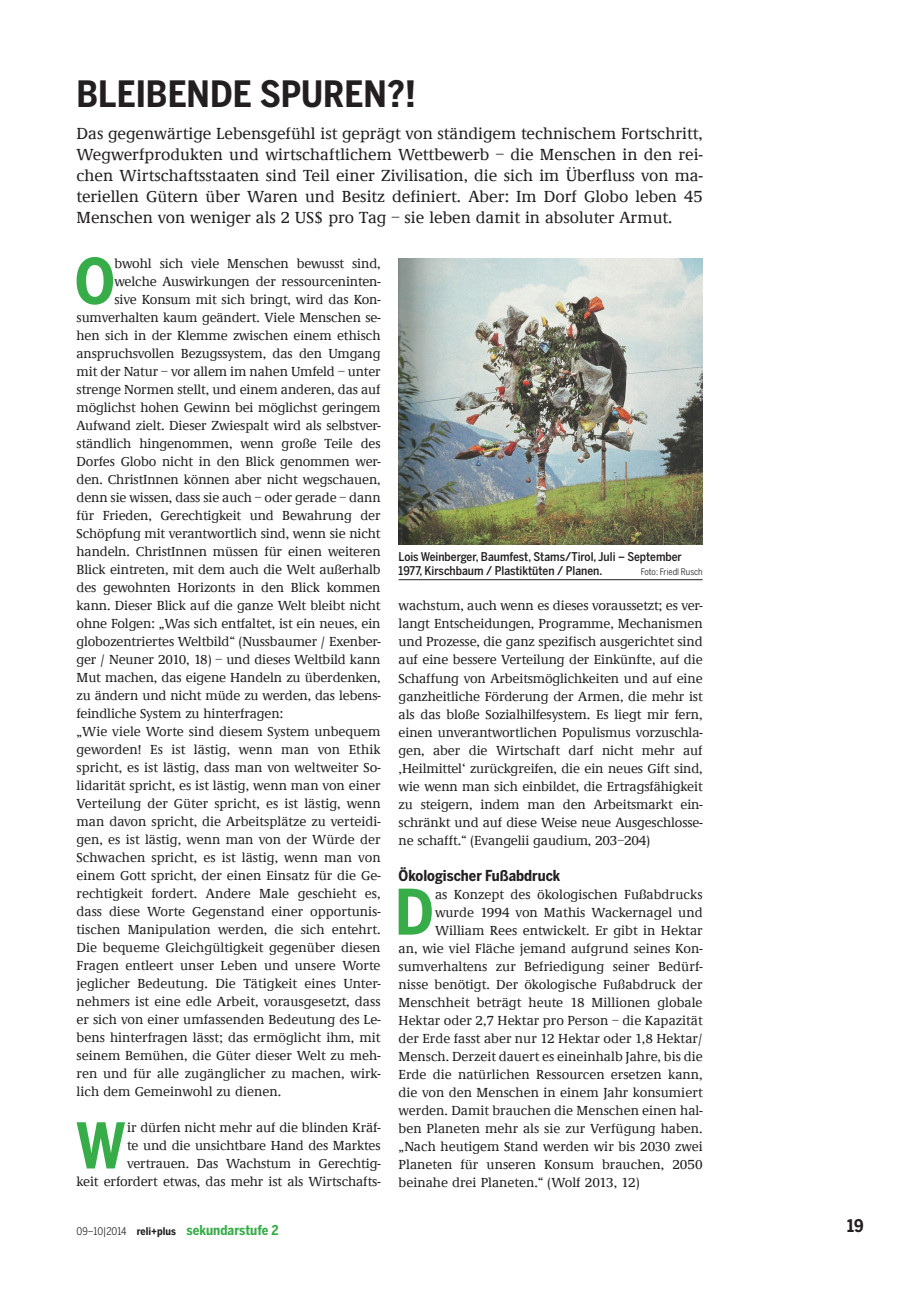
<style>
.page{position:relative;width:919px;height:1289px;background:#fff}
.page>*{position:absolute;margin:0;border:0;box-sizing:border-box;transform-origin:0 0}
.t1{font:700 62.1px "Benton Sans Cond";color:#37ad49}
.t2{font:700 36px "Benton Sans Cond";color:#231f20}
.t3{font:700 17.25px "Benton Sans Cond";color:#231f20}
.t4{font:500 16.5px/21px "Demos LT";color:#231f20;text-align:justify}
.t5{font:700 15px "Benton Sans Cond";color:#231f20}
.t6{font:500 13.5px/18px "Demos LT";color:#231f20;text-align:right}
.t7{font:700 13.5px "Benton Sans Cond";color:#37ad49}
.t8{font:500 12px/14.4px "Benton Sans Cond";color:#231f20}
.t9{font:9px "Benton Sans Cond";color:#231f20}
.s1{font-weight:400;font-size:10.5px;color:#231f20}
.s2{font-size:10.5px;color:#231f20}
</style>
<div class="page">
<img style="left:398px;top:258px;width:304px;height:286px">
<hr style="left:398px;top:579px;width:304px;height:1px;background:#231f20">
<h2 class="t2" style="left:77px;top:73px;width:341px">BLEIBENDE SPUREN?!</h2>
<p class="t4" style="left:77px;top:124px;width:627px">Das gegenwärtige Lebensgefühl ist geprägt von ständigem technischem Fortschritt, Wegwerfprodukten und wirtschaftlichem Wettbewerb – die Menschen in den rei&shy;chen Wirtschaftsstaaten sind Teil einer Zivilisation, die sich im Überfluss von ma&shy;teriellen Gütern über Waren und Besitz definiert. Aber: Im Dorf Globo leben 45<br>Menschen von weniger als 2 US$ pro Tag – sie leben damit in absoluter Armut.</p>
<h1 class="t1" style="left:75px;top:245px;width:42px">O</h1>
<p class="t6" style="left:114px;top:255px;width:267px">bwohl sich viele Menschen bewusst sind,</p>
<p class="t6" style="left:114px;top:273px;width:267px">welche Auswirkungen der ressourceninten-</p>
<p class="t6" style="left:114px;top:291px;width:267px">sive Konsum mit sich bringt, wird das Kon-</p>
<p class="t6" style="left:77px;top:309px;width:305px">sumverhalten kaum geändert. Viele Menschen se-</p>
<p class="t6" style="left:77px;top:327px;width:305px">hen sich in der Klemme zwischen einem ethisch</p>
<p class="t6" style="left:77px;top:345px;width:305px">anspruchsvollen Bezugssystem, das den Umgang</p>
<p class="t6" style="left:77px;top:363px;width:305px">mit der Natur – vor allem im nahen Umfeld – unter</p>
<p class="t6" style="left:77px;top:381px;width:305px">strenge Normen stellt, und einem anderen, das auf</p>
<p class="t6" style="left:77px;top:399px;width:305px">möglichst hohen Gewinn bei möglichst geringem</p>
<p class="t6" style="left:77px;top:417px;width:305px">Aufwand zielt. Dieser Zwiespalt wird als selbstver-</p>
<p class="t6" style="left:77px;top:435px;width:305px">ständlich hingenommen, wenn große Teile des</p>
<p class="t6" style="left:77px;top:453px;width:305px">Dorfes Globo nicht in den Blick genommen wer-</p>
<p class="t6" style="left:77px;top:471px;width:305px">den. ChristInnen können aber nicht wegschauen,</p>
<p class="t6" style="left:77px;top:489px;width:305px">denn sie wissen, dass sie auch – oder gerade – dann</p>
<p class="t6" style="left:77px;top:507px;width:305px">für Frieden, Gerechtigkeit und Bewahrung der</p>
<p class="t6" style="left:77px;top:525px;width:305px">Schöpfung mit verantwortlich sind, wenn sie nicht</p>
<p class="t6" style="left:77px;top:543px;width:305px">handeln. ChristInnen müssen für einen weiteren</p>
<p class="t6" style="left:77px;top:561px;width:305px">Blick eintreten, mit dem auch die Welt außerhalb</p>
<p class="t6" style="left:77px;top:579px;width:305px">des gewohnten Horizonts in den Blick kommen</p>
<p class="t6" style="left:77px;top:597px;width:305px">kann. Dieser Blick auf die ganze Welt bleibt nicht</p>
<p class="t6" style="left:77px;top:615px;width:305px">ohne Folgen: „Was sich entfaltet, ist ein neues, ein</p>
<p class="t6" style="left:77px;top:633px;width:305px">globozentriertes Weltbild“ (Nussbaumer / Exenber-</p>
<p class="t6" style="left:77px;top:651px;width:305px">ger / Neuner 2010, 18) – und dieses Weltbild kann</p>
<p class="t6" style="left:77px;top:669px;width:305px">Mut machen, das eigene Handeln zu überdenken,</p>
<p class="t6" style="left:77px;top:687px;width:305px">zu ändern und nicht müde zu werden, das lebens-</p>
<p class="t6" style="left:77px;top:705px;width:208px">feindliche System zu hinterfragen:</p>
<p class="t6" style="left:77px;top:723px;width:305px">„Wie viele Worte sind diesem System unbequem</p>
<p class="t6" style="left:77px;top:741px;width:305px">geworden! Es ist lästig, wenn man von Ethik</p>
<p class="t6" style="left:77px;top:758px;width:305px">spricht, es ist lästig, dass man von weltweiter So-</p>
<p class="t6" style="left:77px;top:776px;width:305px">lidarität spricht, es ist lästig, wenn man von einer</p>
<p class="t6" style="left:77px;top:794px;width:305px">Verteilung der Güter spricht, es ist lästig, wenn</p>
<p class="t6" style="left:77px;top:812px;width:305px">man davon spricht, die Arbeitsplätze zu verteidi-</p>
<p class="t6" style="left:77px;top:830px;width:305px">gen, es ist lästig, wenn man von der Würde der</p>
<p class="t6" style="left:77px;top:848px;width:305px">Schwachen spricht, es ist lästig, wenn man von</p>
<p class="t6" style="left:77px;top:866px;width:305px">einem Gott spricht, der einen Einsatz für die Ge-</p>
<p class="t6" style="left:77px;top:884px;width:305px">rechtigkeit fordert. Andere Male geschieht es,</p>
<p class="t6" style="left:77px;top:902px;width:305px">dass diese Worte Gegenstand einer opportunis-</p>
<p class="t6" style="left:77px;top:920px;width:305px">tischen Manipulation werden, die sich entehrt.</p>
<p class="t6" style="left:77px;top:938px;width:305px">Die bequeme Gleichgültigkeit gegenüber diesen</p>
<p class="t6" style="left:77px;top:956px;width:305px">Fragen entleert unser Leben und unsere Worte</p>
<p class="t6" style="left:77px;top:974px;width:305px">jeglicher Bedeutung. Die Tätigkeit eines Unter-</p>
<p class="t6" style="left:77px;top:992px;width:305px">nehmers ist eine edle Arbeit, vorausgesetzt, dass</p>
<p class="t6" style="left:77px;top:1010px;width:305px">er sich von einer umfassenden Bedeutung des Le-</p>
<p class="t6" style="left:77px;top:1028px;width:305px">bens hinterfragen lässt; das ermöglicht ihm, mit</p>
<p class="t6" style="left:77px;top:1046px;width:305px">seinem Bemühen, die Güter dieser Welt zu meh-</p>
<p class="t6" style="left:77px;top:1064px;width:305px">ren und für alle zugänglicher zu machen, wirk-</p>
<p class="t6" style="left:77px;top:1082px;width:206px">lich dem Gemeinwohl zu dienen.</p>
<h1 class="t1" style="left:76px;top:1109px;width:52px">W</h1>
<p class="t6" style="left:77px;top:1119px;width:305px">ir dürfen nicht mehr auf die blinden Kräf-<br>te und die unsichtbare Hand des Marktes vertrauen. Das Wachstum in Gerechtig-<br>keit erfordert etwas, das mehr ist als Wirtschafts-</p>
<p class="t8" style="left:398px;top:549px;width:285px">Lois Weinberger, Baumfest, Stams/Tirol, Juli – September<br>1977, Kirschbaum / Plastiktüten / Planen.</p>
<p class="t9" style="left:640px;top:566px;width:63px">Foto: Friedl Rusch</p>
<p class="t6" style="left:398px;top:597px;width:305px;text-align:justify">wachstum, auch wenn es dieses voraussetzt; es ver&shy;langt Entscheidungen, Programme, Mechanismen und Prozesse, die ganz spezifisch ausgerichtet sind auf eine bessere Verteilung der Einkünfte, auf die Schaffung von Arbeitsmöglichkeiten und auf eine ganzheitliche Förderung der Armen, die mehr ist als das bloße Sozialhilfesystem. Es liegt mir fern, einen unverantwortlichen Populismus vorzuschla&shy;gen, aber die Wirtschaft darf nicht mehr auf ‚Heilmittel‘ zurückgreifen, die ein neues Gift sind, wie wenn man sich einbildet, die Ertragsfähigkeit zu steigern, indem man den Arbeitsmarkt ein&shy;schränkt und auf diese Weise neue Ausgeschlosse&shy;ne schafft.“ (Evangelii gaudium, 203–204)</p>
<p class="t5" style="left:398px;top:866px;width:163px">Ökologischer Fußabdruck</p>
<h1 class="t1" style="left:395px;top:875px;width:40px">D</h1>
<p class="t6" style="left:435px;top:885px;width:269px">as Konzept des ökologischen Fußabdrucks</p>
<p class="t6" style="left:435px;top:903px;width:269px">wurde 1994 von Mathis Wackernagel und</p>
<p class="t6" style="left:435px;top:921px;width:269px">William Rees entwickelt. Er gibt in Hektar</p>
<p class="t6" style="left:398px;top:939px;width:305px">an, wie viel Fläche jemand aufgrund seines Kon-</p>
<p class="t6" style="left:398px;top:957px;width:305px">sumverhaltens zur Befriedigung seiner Bedürf-</p>
<p class="t6" style="left:398px;top:975px;width:305px">nisse benötigt. Der ökologische Fußabdruck der</p>
<p class="t6" style="left:398px;top:993px;width:305px">Menschheit beträgt heute 18 Millionen globale</p>
<p class="t6" style="left:398px;top:1011px;width:305px">Hektar oder 2,7 Hektar pro Person – die Kapazität</p>
<p class="t6" style="left:398px;top:1029px;width:305px">der Erde fasst aber nur 12 Hektar oder 1,8 Hektar/</p>
<p class="t6" style="left:398px;top:1047px;width:305px">Mensch. Derzeit dauert es eineinhalb Jahre, bis die</p>
<p class="t6" style="left:398px;top:1065px;width:305px">Erde die natürlichen Ressourcen ersetzen kann,</p>
<p class="t6" style="left:398px;top:1083px;width:305px">die von den Menschen in einem Jahr konsumiert</p>
<p class="t6" style="left:398px;top:1101px;width:305px">werden. Damit brauchen die Menschen einen hal-</p>
<p class="t6" style="left:398px;top:1119px;width:305px">ben Planeten mehr als sie zur Verfügung haben.</p>
<p class="t6" style="left:398px;top:1137px;width:305px">„Nach heutigem Stand werden wir bis 2030 zwei</p>
<p class="t6" style="left:398px;top:1155px;width:305px">Planeten für unseren Konsum brauchen, 2050</p>
<p class="t6" style="left:398px;top:1173px;width:242px">beinahe drei Planeten.“ (Wolf 2013, 12)</p>
<p class="t7" style="left:77px;top:1222px;width:204px"><span class="s1">09–10|2014</span> <span class="s2">reli+plus</span> sekundarstufe 2</p>
<p class="t3" style="left:847px;top:1215px;width:18px">19</p>
</div>
